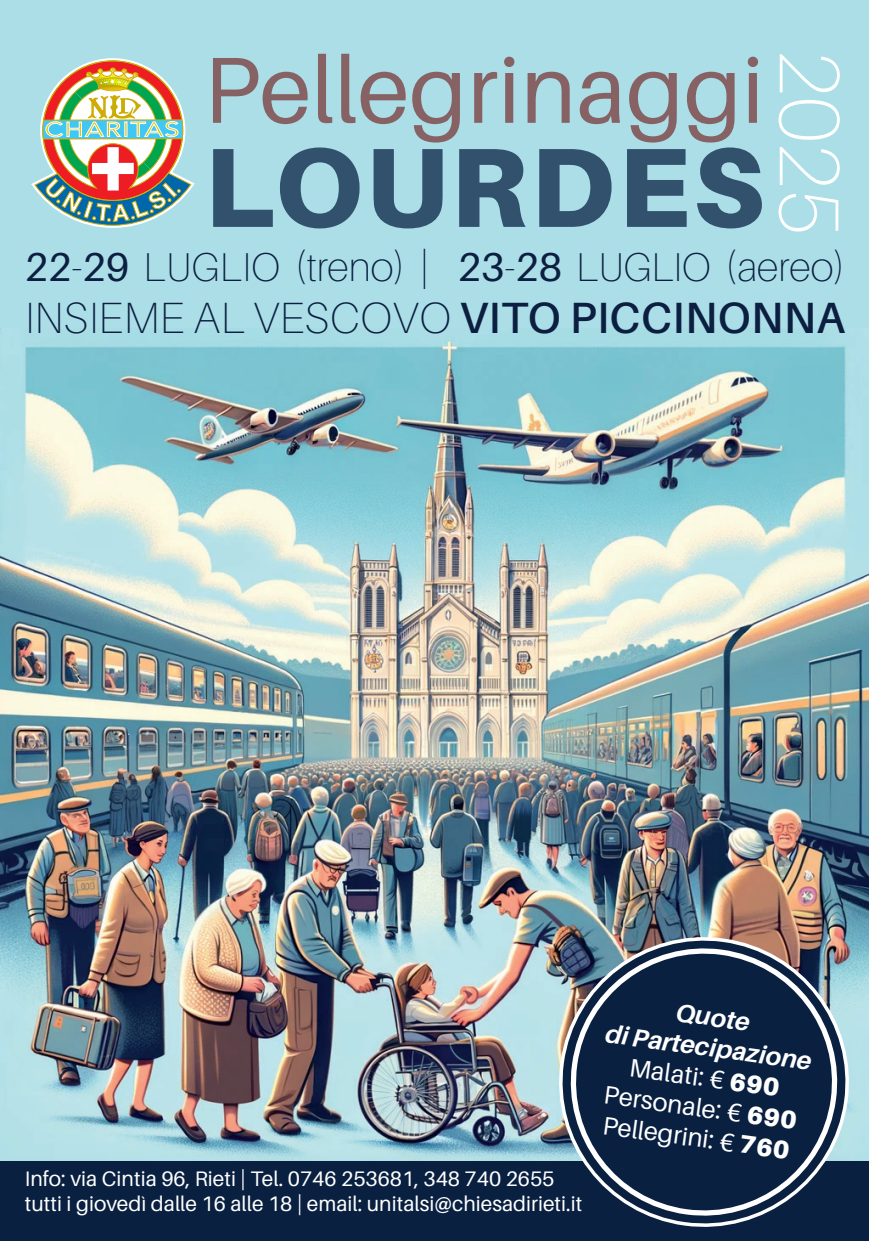
<style>
.page{position:relative;width:869px;height:1241px;background:#fff}
.page>*{position:absolute;margin:0;border:0;box-sizing:border-box;transform-origin:0 0}
.t1{font:900 112.7px "Aileron";letter-spacing:.03em;color:#31516d}
.t2{font:93.89px "Aileron";color:#866264}
.t3{font:100 85.23px "Aileron";color:#fff}
.t4{font:100 43.75px "Aileron";letter-spacing:.01em;color:#0c1f41}
.t5{font:100 40.25px "Aileron";letter-spacing:.01em;color:#0c1f41}
.t6{font:25.38px/30.4px "Aileron";color:#fff;text-align:center}
.t7{font:21px/25.2px "Aileron";color:#fff}
.s1{font-weight:400}
.s2{font-weight:600}
.s3{font-weight:700;font-style:italic}
.s4{font-weight:900}
</style>
<div class="page">
<div style="left:0;top:0;width:868px;height:1240px;background:#abdee7"></div>
<img style="left:0;top:341px;width:868px;height:820px">
<div style="left:0;top:1161px;width:868px;height:79px;background:#092041"></div>
<svg style="left:31px;top:60px;width:164px;height:168px"></svg>
<img style="left:547px;top:925px;width:313px;height:302px">
<svg style="left:558px;top:936px;width:290px;height:285px"></svg>
<h2 class="t2" style="left:203px;top:39px;width:562px">Pellegrinaggi</h2>
<h1 class="t1" style="left:204px;top:122px;width:561px">LOURDES</h1>
<h3 class="t3" style="left:855px;top:50px;width:187px;rotate:90deg">2025</h3>
<h3 class="t5" style="left:25px;top:245px;width:574px"><span class="s1">22</span>-<span class="s1">29</span> LUGLIO (TRENO) | <span class="s1">23</span>-<span class="s1">28</span> LUGLIO</h3>
<h3 class="t5" style="left:724px;top:245px;width:122px">(AEREO)</h3>
<h3 class="t4" style="left:25px;top:294px;width:821px">INSIEME AL VESCOVO <span class="s2">VITO PICCINONNA</span></h3>
<p class="t7" style="left:25px;top:1166px;width:559px">Info: via Cintia 96, Rieti | Tel. 0746 253681, 348 740 2655 tutti i giovedì dalle 16 alle 18 | email: unitalsi@chiesadirieti.it</p>
<p class="t6" style="left:612px;top:987px;width:209px;rotate:8deg"><span class="s3">Quote<br>di Partecipazione<br></span>Malati: € <span class="s4">690<br></span>Personale: € <span class="s4">690<br></span>Pellegrini: € <span class="s4">760</span></p>
</div>
